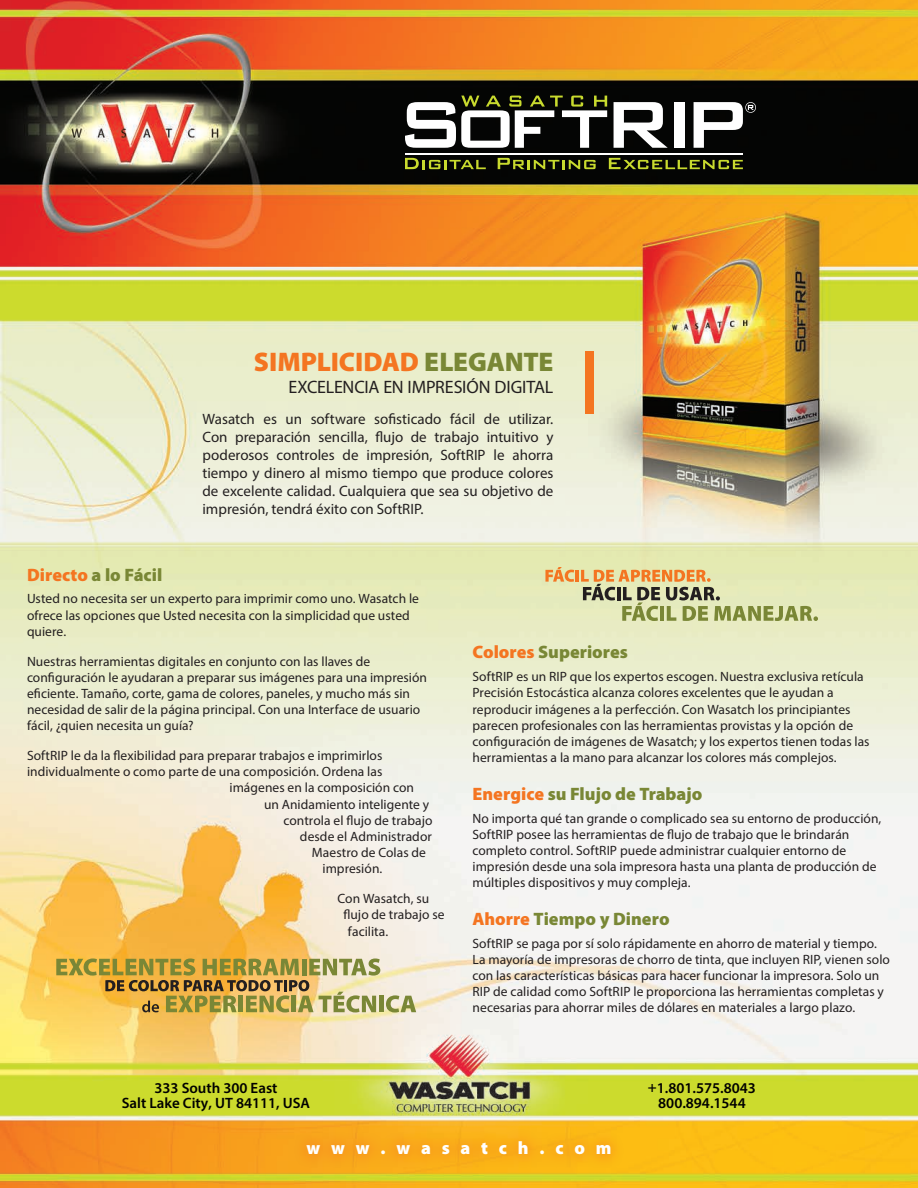
<style>
.page{position:relative;width:918px;height:1188px;background:#fff}
.page>*{position:absolute;margin:0;border:0;box-sizing:border-box;transform-origin:0 0}
.t1{font:900 27px "Myriad Pro";letter-spacing:-.005em;color:#f47521}
.t2{font:900 18px "Myriad Pro";color:#798735}
.t3{font:18px "Myriad Pro";letter-spacing:-.01em;color:#231f20}
.t4{font:900 18px "Myriad Pro";letter-spacing:.6em;color:#fff}
.Paragraph_Style_2{font:15px/18px "Myriad Pro";color:#231f20;text-align:justify}
.t5{font:600 15px "Myriad Pro";color:#000}
.Paragraph_Style_1{font:13.5px/16.2px "Myriad Pro";letter-spacing:.005em;color:#231f20}
.Paragraph_Style_2-2{font:13.5px/16.2px "Myriad Pro";letter-spacing:.005em;color:#231f20}
.s1{color:#798735}
.s2{color:#f47521}
</style>
<div class="page">
<img style="left:0;top:0;width:918px;height:1188px">
<div style="left:585px;top:351px;width:9px;height:63px;background:#f47521"></div>
<hr style="left:405px;top:153px;width:338px;height:1px;background:#fff">
<svg style="left:405px;top:158px;width:81px;height:11px"></svg>
<svg style="left:498px;top:158px;width:98px;height:11px"></svg>
<svg style="left:609px;top:158px;width:134px;height:11px"></svg>
<svg style="left:405px;top:96px;width:202px;height:52px"></svg>
<svg style="left:614px;top:102px;width:54px;height:46px"></svg>
<div style="left:674px;top:102px;width:10px;height:46px;background:#fff"></div>
<svg style="left:694px;top:102px;width:62px;height:46px"></svg>
<div style="left:293px;top:1128px;width:331px;height:41px;background:#f47521;opacity:.75"></div>
<svg style="left:545px;top:567px;width:273px;height:54px"></svg>
<div style="left:379px;top:996px;width:5px;height:16px;background:#7a8736"></div>
<svg style="left:386px;top:995px;width:30px;height:17px"></svg>
<svg style="left:56px;top:959px;width:324px;height:53px"></svg>
<p class="t1" style="left:254px;top:344px;width:301px">SIMPLICIDAD <span class="s1">ELEGANTE</span></p>
<p class="t3" style="left:289px;top:376px;width:266px">EXCELENCIA EN IMPRESIÓN DIGITAL</p>
<p class="Paragraph_Style_2" style="left:202px;top:410px;width:352px">Wasatch es un software sofisticado fácil de utilizar.<br>Con preparación sencilla, flujo de trabajo intuitivo y poderosos controles de impresión, SoftRIP le ahorra tiempo y dinero al mismo tiempo que produce colores de excelente calidad. Cualquiera que sea su objetivo de impresión, tendrá éxito con SoftRIP.</p>
<p class="t2" style="left:27px;top:562px;width:137px"><span class="s2">Directo</span> a lo Fácil</p>
<p class="Paragraph_Style_2-2" style="left:27px;top:591px;width:394px">Usted no necesita ser un experto para imprimir como uno. Wasatch le ofrece las opciones que Usted necesita con la simplicidad que usted quiere.</p>
<p class="Paragraph_Style_2-2" style="left:27px;top:653px;width:402px">Nuestras herramientas digitales en conjunto con las llaves de configuración le ayudaran a preparar sus imágenes para una impresión eficiente. Tamaño, corte, gama de colores, paneles, y mucho más sin necesidad de salir de la página principal. Con una Interface de usuario fácil, ¿quien necesita un guía?</p>
<p class="Paragraph_Style_2-2" style="left:27px;top:747px;width:357px">SoftRIP le da la flexibilidad para preparar trabajos e imprimirlos</p>
<p class="Paragraph_Style_2-2" style="left:27px;top:763px;width:357px">individualmente o como parte de una composición. Ordena las</p>
<p class="Paragraph_Style_2-2" style="left:230px;top:780px;width:186px">imágenes en la composición con</p>
<p class="Paragraph_Style_2-2" style="left:264px;top:796px;width:167px">un Anidamiento inteligente y</p>
<p class="Paragraph_Style_2-2" style="left:284px;top:812px;width:150px">controla el flujo de trabajo</p>
<p class="Paragraph_Style_2-2" style="left:300px;top:828px;width:133px">desde el Administrador</p>
<p class="Paragraph_Style_2-2" style="left:312px;top:844px;width:116px">Maestro de Colas de</p>
<p class="Paragraph_Style_2-2" style="left:323px;top:861px;width:61px">impresión.</p>
<p class="Paragraph_Style_2-2" style="left:338px;top:890px;width:93px">Con Wasatch, su</p>
<p class="Paragraph_Style_2-2" style="left:343px;top:907px;width:103px">flujo de trabajo se</p>
<p class="Paragraph_Style_2-2" style="left:348px;top:923px;width:42px">facilita.</p>
<p class="t5" style="left:154px;top:1079px;width:125px">333 South 300 East</p>
<p class="t5" style="left:122px;top:1094px;width:190px">Salt Lake City, UT 84111, USA</p>
<p class="t2" style="left:472px;top:640px;width:157px"><span class="s2">Colores</span> Superiores</p>
<p class="Paragraph_Style_1" style="left:472px;top:668px;width:399px">SoftRIP es un RIP que los expertos escogen. Nuestra exclusiva retícula Precisión Estocástica alcanza colores excelentes que le ayudan a reproducir imágenes a la perfección. Con Wasatch los principiantes parecen profesionales con las herramientas provistas y la opción de configuración de imágenes de Wasatch; y los expertos tienen todas las herramientas a la mano para alcanzar los colores más complejos.</p>
<p class="t2" style="left:472px;top:782px;width:231px"><span class="s2">Energice</span> su Flujo de Trabajo</p>
<p class="Paragraph_Style_1" style="left:472px;top:810px;width:410px">No importa qué tan grande o complicado sea su entorno de producción, SoftRIP posee las herramientas de flujo de trabajo que le brindarán completo control. SoftRIP puede administrar cualquier entorno de impresión desde una sola impresora hasta una planta de producción de múltiples dispositivos y muy compleja.</p>
<p class="t2" style="left:472px;top:907px;width:199px"><span class="s2">Ahorre</span> Tiempo y Dinero</p>
<p class="Paragraph_Style_1" style="left:472px;top:935px;width:419px">SoftRIP se paga por sí solo rápidamente en ahorro de material y tiempo.<br>La mayoría de impresoras de chorro de tinta, que incluyen RIP, vienen solo con las características básicas para hacer funcionar la impresora. Solo un RIP de calidad como SoftRIP le proporciona las herramientas completas y necesarias para ahorrar miles de dólares en materiales a largo plazo.</p>
<p class="t5" style="left:648px;top:1079px;width:109px">+1.801.575.8043</p>
<p class="t5" style="left:658px;top:1094px;width:89px">800.894.1544</p>
<p class="t4" style="left:307px;top:1136px;width:306px">www.wasatch.com</p>
</div>
